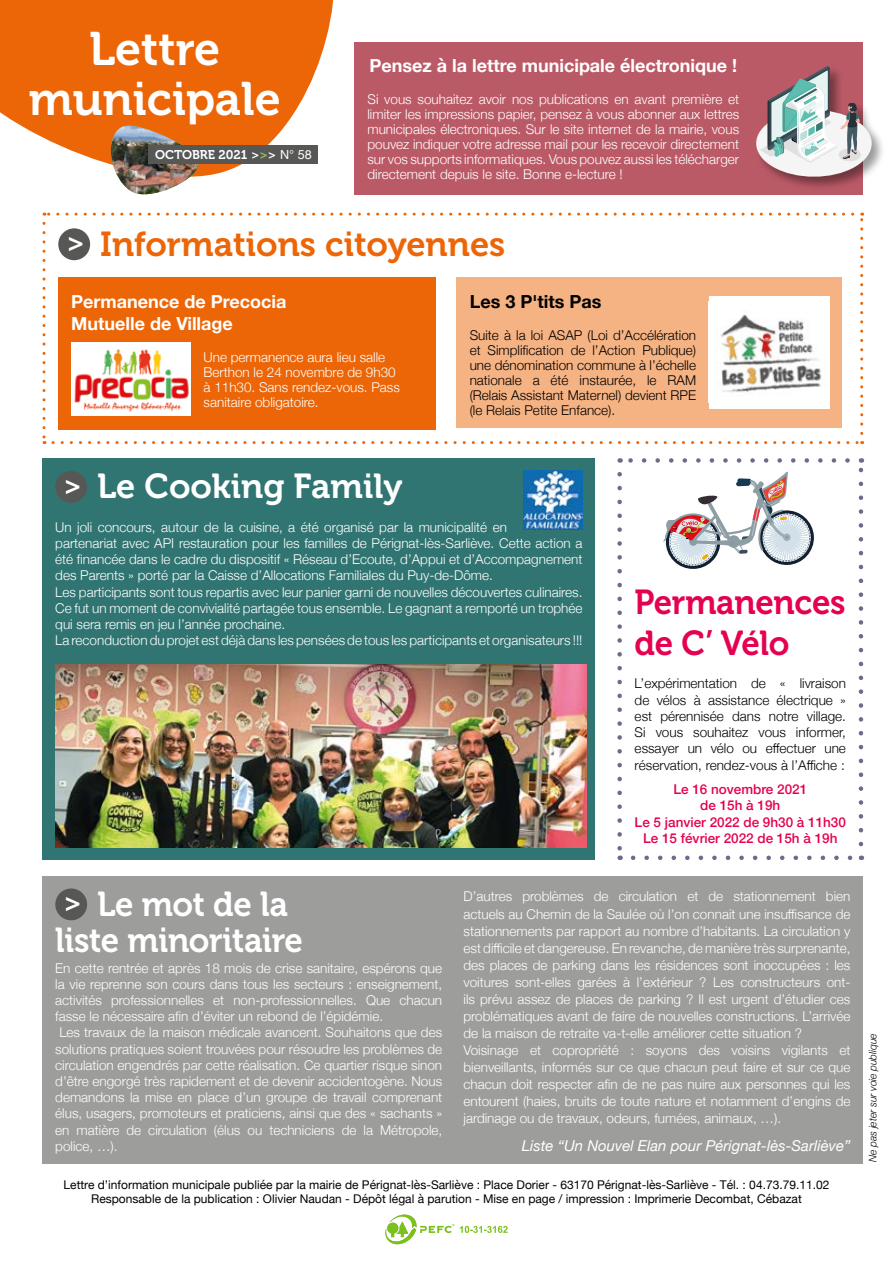
<style>
.page{position:relative;width:893px;height:1263px;background:#fff}
.page>*{position:absolute;margin:0;border:0;box-sizing:border-box;transform-origin:0 0}
.t1{font:46.8px/50.8px "Museo 700";color:#fff;text-align:center}
.t2{font:34.5px/36px "Museo 700";letter-spacing:-.01em;color:#fff;scale:.96 1}
.t3{font:34.5px "Museo 700";color:#ec6608}
.t4{font:34.5px/41.4px "Museo 700";letter-spacing:-.01em;color:#e50051;scale:.96 1}
.t5{font:34.5px "Museo 700";letter-spacing:-.01em;color:#fff}
.t6{font:700 18px/21.6px "Helvetica Neue";color:#fff}
.t7{font:700 18px "Helvetica Neue";color:#000}
.t8{font:italic 15px "Helvetica Neue";color:#fff}
.t9{font:300 13.5px/17.1px "Helvetica Neue";color:#fff}
.t10{font:300 13.5px/15px "Helvetica Neue";color:#000;text-align:justify}
.t11{font:500 13.5px/16.2px "Helvetica Neue";color:#e50051;text-align:center}
.t12{font:12.6px "Museo 700";color:#fff}
.t13{font:12px/14.4px "Helvetica Neue";color:#000;text-align:center}
.t14{font:italic 300 10.5px "Helvetica Neue";color:#000;scale:.96 1}
.s1{color:#94c356}
.s2{font-family:"Helvetica Neue"}
.s3{font-size:27.75px;color:#fff}
.s4{font-size:27.75px}
</style>
<div class="page">
<div style="left:58px;top:228px;width:32px;height:32px;background:#575756;border-radius:50%"></div>
<svg style="left:43px;top:223px;width:3px;height:221px"></svg>
<svg style="left:53px;top:441px;width:810px;height:3px"></svg>
<svg style="left:860px;top:213px;width:3px;height:220px"></svg>
<svg style="left:44px;top:213px;width:809px;height:3px"></svg>
<div style="left:58px;top:278px;width:378px;height:152px;background:#ec6608"></div>
<svg style="left:0;top:0;width:334px;height:176px;fill:#ec6608"></svg>
<svg style="left:107px;top:122px;width:96px;height:4px"></svg>
<img style="left:107px;top:126px;width:96px;height:69px">
<div style="left:149px;top:145px;width:169px;height:19px;background:#575756"></div>
<svg style="left:460px;top:1226px;width:48px;height:7px"></svg>
<svg style="left:385px;top:1214px;width:69px;height:30px"></svg>
<div style="left:43px;top:876px;width:820px;height:287px;background:#9d9d9c"></div>
<div style="left:55px;top:888px;width:32px;height:32px;background:#575756;border-radius:50%"></div>
<div style="left:457px;top:278px;width:385px;height:150px;background:#f5b283"></div>
<div style="left:355px;top:42px;width:508px;height:152px;background:#bb5a67"></div>
<svg style="left:633px;top:855px;width:220px;height:5px"></svg>
<svg style="left:617px;top:474px;width:5px;height:386px"></svg>
<svg style="left:859px;top:458px;width:4px;height:386px"></svg>
<svg style="left:620px;top:458px;width:227px;height:5px"></svg>
<div style="left:709px;top:296px;width:120px;height:112px;background:#fff"></div>
<img style="left:720px;top:314px;width:102px;height:79px">
<img style="left:71px;top:342px;width:120px;height:73px">
<svg style="left:663px;top:471px;width:150px;height:98px"></svg>
<div style="left:754px;top:64px;width:132px;height:127px;background:#000;opacity:.4"></div>
<svg style="left:756px;top:66px;width:116px;height:111px"></svg>
<div style="left:43px;top:458px;width:552px;height:402px;background:#317572"></div>
<div style="left:55px;top:471px;width:32px;height:32px;background:#575756;border-radius:50%"></div>
<img style="left:55px;top:664px;width:532px;height:183px">
<img style="left:524px;top:471px;width:59px;height:59px">
<h1 class="t1" style="left:29px;top:24px;width:253px">Lettre municipale</h1>
<p class="t12" style="left:155px;top:148px;width:158px">OCTOBRE 2021 &gt;<span class="s1">&gt;</span>&gt; <span class="s2">N° 58</span></p>
<h3 class="t6" style="left:369px;top:55px;width:369px">Pensez à la lettre municipale électronique !</h3>
<p class="t9" style="left:367px;top:91px;width:373px;line-height:15px;text-align:justify">Si vous souhaitez avoir nos publications en avant première et limiter les impressions papier, pensez à vous abonner aux lettres municipales électroniques. Sur le site internet de la mairie, vous pouvez indiquer votre adresse mail pour les recevoir directement sur vos supports informatiques. Vous pouvez aussi les télécharger directement depuis le site. Bonne e-lecture !</p>
<h2 class="t3" style="left:67px;top:225px;width:440px"><span class="s3">&gt;</span> Informations citoyennes</h2>
<h3 class="t6" style="left:71px;top:291px;width:217px">Permanence de Precocia<br>Mutuelle de Village</h3>
<p class="t9" style="left:204px;top:349px;width:198px;line-height:15px">Une permanence aura lieu salle<br>Berthon le 24 novembre de 9h30 à 11h30. Sans rendez-vous. Pass sanitaire obligatoire.</p>
<h3 class="t7" style="left:470px;top:288px;width:133px">Les 3 P'tits Pas</h3>
<p class="t10" style="left:470px;top:327px;width:228px">Suite à la loi ASAP (Loi d’Accélération et Simplification de l’Action Publique) une dénomination commune à l’échelle nationale a été instaurée, le RAM (Relais Assistant Maternel) devient RPE (le Relais Petite Enfance).</p>
<h2 class="t5" style="left:64px;top:467px;width:340px"><span class="s4">&gt;</span> Le Cooking Family</h2>
<p class="t9" style="left:55px;top:518px;width:529px;line-height:16.2px">Un joli concours, autour de la cuisine, a été organisé par la municipalité en<br>partenariat avec API restauration pour les familles de Pérignat-lès-Sarliève. Cette action a été financée dans le cadre du dispositif « Réseau d’Ecoute, d’Appui et d’Accompagnement des Parents » porté par la Caisse d’Allocations Familiales du Puy-de-Dôme.<br>Les participants sont tous repartis avec leur panier garni de nouvelles découvertes culinaires.<br>Ce fut un moment de convivialité partagée tous ensemble. Le gagnant a remporté un trophée qui sera remis en jeu l’année prochaine.<br>La reconduction du projet est déjà dans les pensées de tous les participants et organisateurs !!!</p>
<h2 class="t4" style="left:635px;top:581px;width:221px">Permanences de C’ Vélo</h2>
<p class="t10" style="left:635px;top:675px;width:213px;line-height:16.2px">L’expérimentation de « livraison de vélos à assistance électrique » est pérennisée dans notre village.<br>Si vous souhaitez vous informer, essayer un vélo ou effectuer une réservation, rendez-vous à l’Affiche :</p>
<p class="t11" style="left:635px;top:780px;width:213px">Le 16 novembre 2021<br>de 15h à 19h<br>Le 5 janvier 2022 de 9h30 à 11h30<br>Le 15 février 2022 de 15h à 19h</p>
<h2 class="t2" style="left:55px;top:886px;width:259px"><span class="s4">&gt;</span> Le mot de la liste minoritaire</h2>
<p class="t9" style="left:55px;top:958px;width:388px">En cette rentrée et après 18 mois de crise sanitaire, espérons que</p>
<p class="t9" style="left:55px;top:974px;width:388px">la vie reprenne son cours dans tous les secteurs : enseignement,</p>
<p class="t9" style="left:55px;top:990px;width:388px">activités professionnelles et non-professionnelles. Que chacun</p>
<p class="t9" style="left:55px;top:1007px;width:329px">fasse le nécessaire afin d’éviter un rebond de l’épidémie.</p>
<p class="t9" style="left:59px;top:1023px;width:384px">Les travaux de la maison médicale avancent. Souhaitons que des</p>
<p class="t9" style="left:55px;top:1039px;width:388px">solutions pratiques soient trouvées pour résoudre les problèmes de</p>
<p class="t9" style="left:55px;top:1055px;width:388px">circulation engendrés par cette réalisation. Ce quartier risque sinon</p>
<p class="t9" style="left:55px;top:1071px;width:388px">d’être engorgé très rapidement et de devenir accidentogène. Nous</p>
<p class="t9" style="left:55px;top:1088px;width:388px">demandons la mise en place d’un groupe de travail comprenant</p>
<p class="t9" style="left:55px;top:1104px;width:388px">élus, usagers, promoteurs et praticiens, ainsi que des « sachants »</p>
<p class="t9" style="left:55px;top:1120px;width:388px">en matière de circulation (élus ou techniciens de la Métropole,</p>
<p class="t9" style="left:55px;top:1136px;width:64px">police, …).</p>
<p class="t9" style="left:463px;top:887px;width:388px">D’autres problèmes de circulation et de stationnement bien actuels au Chemin de la Saulée où l’on connait une insuffisance de stationnements par rapport au nombre d’habitants. La circulation y est difficile et dangereuse. En revanche, de manière très surprenante, des places de parking dans les résidences sont inoccupées : les voitures sont-elles garées à l’extérieur ? Les constructeurs ont&shy;ils prévu assez de places de parking ? Il est urgent d’étudier ces problématiques avant de faire de nouvelles constructions. L’arrivée de la maison de retraite va-t-elle améliorer cette situation ?<br>Voisinage et copropriété : soyons des voisins vigilants et bienveillants, informés sur ce que chacun peut faire et sur ce que chacun doit respecter afin de ne pas nuire aux personnes qui les entourent (haies, bruits de toute nature et notamment d’engins de jardinage ou de travaux, odeurs, fumées, animaux, …).</p>
<p class="t8" style="left:522px;top:1135px;width:330px">Liste “Un Nouvel Elan pour Pérignat-lès-Sarliève”</p>
<p class="t13" style="left:64px;top:1178px;width:767px">Lettre d’information municipale publiée par la mairie de Pérignat-lès-Sarliève : Place Dorier - 63170 Pérignat-lès-Sarliève - Tél. : 04.73.79.11.02<br>Responsable de la publication : Olivier Naudan - Dépôt légal à parution - Mise en page / impression : Imprimerie Decombat, Cébazat</p>
<p class="t14" style="left:864px;top:1162px;width:136px;rotate:-90deg">Ne pas jeter sur voie publique</p>
</div>
